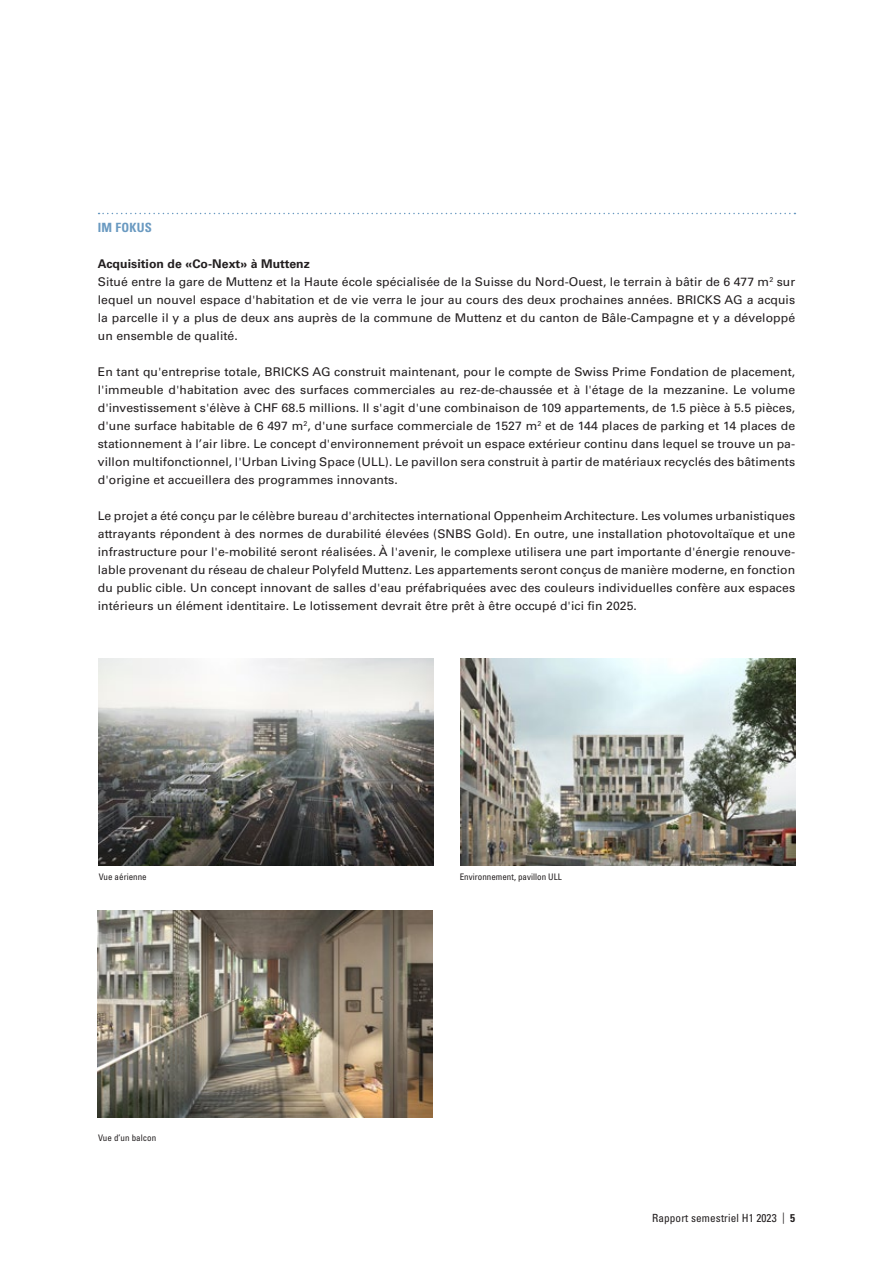
<style>
.page{position:relative;width:893px;height:1263px;background:#fff}
.page>*{position:absolute;margin:0;border:0;box-sizing:border-box;transform-origin:0 0}
.t1{font:700 condensed 12.75px "Univers LT Std";letter-spacing:.02em;color:#6a9ac1}
.t2{font:12px/18px "Univers LT Std";letter-spacing:.005em;color:#231f20;text-align:justify}
.t3{font:condensed 11.25px "Univers LT Std";letter-spacing:.01em;color:#231f20}
.t4{font:condensed 9px "Univers LT Std";letter-spacing:.005em;color:#231f20}
.s1{font-weight:700}
</style>
<div class="page">
<svg style="left:99px;top:213px;width:696px;height:1px"></svg>
<img style="left:99px;top:658px;width:335px;height:207px">
<img style="left:461px;top:658px;width:335px;height:207px">
<img style="left:98px;top:910px;width:335px;height:207px">
<p class="t1" style="left:98px;top:220px;width:56px">IM FOKUS</p>
<p class="t2" style="left:98px;top:255px;width:699px;text-align:left"><span class="s1">Acquisition de «Co-Next» à Muttenz<br></span>Situé entre la gare de Muttenz et la Haute école spécialisée de la Suisse du Nord-Ouest, le terrain à bâtir de 6 477 m<sup>2</sup> sur lequel un nouvel espace d'habitation et de vie verra le jour au cours des deux prochaines années. BRICKS AG a acquis la parcelle il y a plus de deux ans auprès de la commune de Muttenz et du canton de Bâle-Campagne et y a développé un ensemble de qualité.</p>
<p class="t2" style="left:98px;top:363px;width:699px">En tant qu'entreprise totale, BRICKS AG construit maintenant, pour le compte de Swiss Prime Fondation de placement, l'immeuble d'habitation avec des surfaces commerciales au rez-de-chaussée et à l'étage de la mezzanine. Le volume d'investissement s'élève à CHF 68.5 millions. Il s'agit d'une combinaison de 109 appartements, de 1.5 pièce à 5.5 pièces, d'une surface habitable de 6 497 m<sup>2</sup>, d'une surface commerciale de 1527 m<sup>2</sup> et de 144 places de parking et 14 places de stationnement à l’air libre. Le concept d'environnement prévoit un espace extérieur continu dans lequel se trouve un pa&shy;villon multifonctionnel, l'Urban Living Space (ULL). Le pavillon sera construit à partir de matériaux recyclés des bâtiments d'origine et accueillera des programmes innovants.</p>
<p class="t2" style="left:98px;top:507px;width:699px">Le projet a été conçu par le célèbre bureau d'architectes international Oppenheim Architecture. Les volumes urbanistiques attrayants répondent à des normes de durabilité élevées (SNBS Gold). En outre, une installation photovoltaïque et une infrastructure pour l'e-mobilité seront réalisées. À l'avenir, le complexe utilisera une part importante d'énergie renouve&shy;lable provenant du réseau de chaleur Polyfeld Muttenz. Les appartements seront conçus de manière moderne, en fonction du public cible. Un concept innovant de salles d'eau préfabriquées avec des couleurs individuelles confère aux espaces intérieurs un élément identitaire. Le lotissement devrait être prêt à être occupé d'ici fin 2025.</p>
<p class="t4" style="left:99px;top:871px;width:50px">Vue aérienne</p>
<p class="t4" style="left:460px;top:871px;width:104px">Environnement, pavillon ULL</p>
<p class="t4" style="left:98px;top:1132px;width:60px">Vue d’un balcon</p>
<p class="t3" style="left:652px;top:1211px;width:145px">Rapport semestriel H1 2023 | <span class="s1">5</span></p>
</div>
